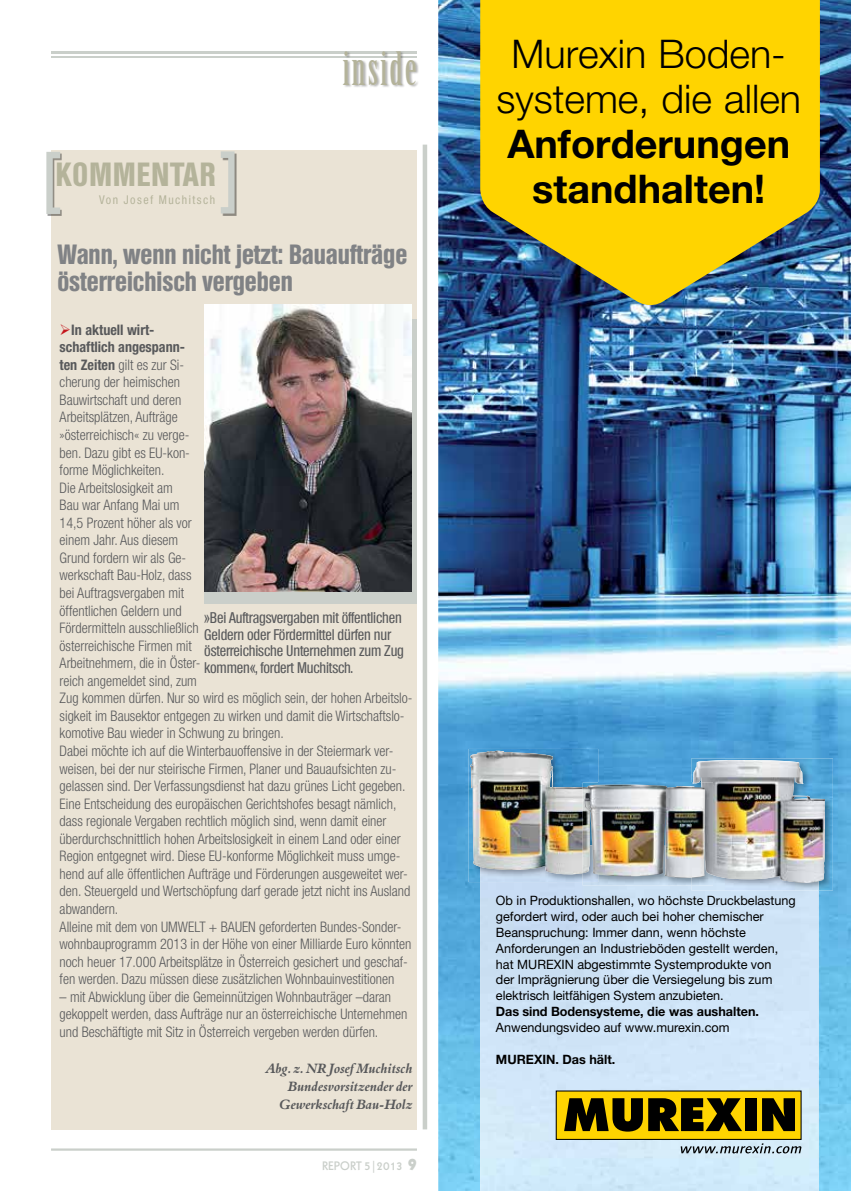
<style>
.page{position:relative;width:851px;height:1191px;background:#fff}
.page>*{position:absolute;margin:0;border:0;box-sizing:border-box;transform-origin:0 0}
.t1{font:70.05px "Geometric 231 BT Bold C";color:#cacfca}
.t2{font:45px "Birch Std";letter-spacing:.05em;color:#b4b39a}
.t3{font:300 39.6px/45.2px "Helvetica Neue LT Std";color:#000;text-align:center}
.t4{font:700 39.6px/45.2px "Helvetica Neue LT Std";color:#000;text-align:center}
.t5{font:700 condensed 32.55px "Olympia";letter-spacing:.04em;color:#b4b39a}
.t6{font:700 condensed 27px/27px "Olympia";color:#808285}
.t7{font:500 condensed 15px/16.5px "Olympia";letter-spacing:-.01em;color:#58595b}
.t8{font:300 condensed 14.55px/17.5px "Helvetica Neue";color:#58595b}
.t9{font:13.95px/18px "Aldine 401 BT Bold Italic A";color:#58595b;text-align:right}
.t10{font:12.9px/15.9px "Helvetica Neue LT Std";color:#000}
.t11{font:700 12.9px "Helvetica Neue LT Std";color:#000}
.t12{font:500 condensed 12px "Olnova";letter-spacing:.13em;color:#b4b39a}
.t13{font:12px "Geometric 231 BT Bold C";color:#cacfca}
.s1{color:#c4161c}
.s2{font-weight:700}
.s3{font-family:"Geometric 231 BT Heavy C";font-size:16.5px}
</style>
<div class="page">
<div style="left:51px;top:150px;width:366px;height:979px;background:#eae3d5"></div>
<div style="left:222px;top:153px;width:14px;height:63px;background:#000;opacity:.4"></div>
<div style="left:48px;top:153px;width:14px;height:63px;background:#000;opacity:.4"></div>
<div style="left:204px;top:319px;width:213px;height:285px;background:#cacfca"></div>
<img style="left:204px;top:304px;width:207px;height:287px">
<hr style="left:51px;top:1148px;width:366px;height:2px;background:#cacfca">
<img style="left:438px;top:0;width:412px;height:1191px">
<img style="left:480px;top:882px;width:338px;height:309px">
<svg style="left:480px;top:0;width:339px;height:309px;background:#dbbe17"></svg>
<div style="left:556px;top:1091px;width:245px;height:48px;background:#ffd400"></div>
<div style="left:555px;top:1090px;width:246px;height:50px;border:1px solid #000"></div>
<svg style="left:564px;top:1098px;width:78px;height:33px"></svg>
<svg style="left:648px;top:1098px;width:94px;height:33px"></svg>
<div style="left:744px;top:1098px;width:12px;height:33px;background:#000"></div>
<svg style="left:762px;top:1098px;width:32px;height:33px"></svg>
<svg style="left:680px;top:1143px;width:121px;height:10px"></svg>
<img style="left:468px;top:749px;width:130px;height:133px">
<img style="left:480px;top:874px;width:102px;height:8px">
<img style="left:470px;top:750px;width:112px;height:124px">
<img style="left:691px;top:758px;width:141px;height:132px">
<img style="left:691px;top:875px;width:127px;height:15px">
<img style="left:725px;top:777px;width:82px;height:22px">
<img style="left:693px;top:761px;width:32px;height:117px">
<img style="left:582px;top:782px;width:110px;height:5px">
<img style="left:582px;top:875px;width:130px;height:10px">
<img style="left:582px;top:873px;width:16px;height:9px">
<img style="left:582px;top:787px;width:2px;height:86px">
<img style="left:692px;top:782px;width:20px;height:93px">
<img style="left:584px;top:784px;width:121px;height:93px">
<hr style="left:51px;top:51px;width:366px;height:3px;background:#cacfca">
<hr style="left:51px;top:56px;width:366px;height:1px;background:#cacfca">
<div style="left:342px;top:51px;width:77px;height:37px;background:#000;opacity:.3"></div>
<div style="left:422px;top:145px;width:5px;height:984px;background:#cacfca"></div>
<h1 class="t1" style="left:215px;top:131px;width:28px">]</h1>
<h1 class="t1" style="left:40px;top:131px;width:28px">[</h1>
<h3 class="t5" style="left:56px;top:156px;width:161px">kommentar</h3>
<p class="t12" style="left:99px;top:193px;width:118px">Von Josef Muchitsch</p>
<h2 class="t2" style="left:343px;top:43px;width:75px">inside</h2>
<h3 class="t6" style="left:57px;top:241px;width:351px">Wann, wenn nicht jetzt: Bauaufträge österreichisch vergeben</h3>
<p class="t8" style="left:60px;top:321px;width:354px"><span class="s1">➢</span><span class="s2">In aktuell wirt-<br>schaftlich angespann-<br>ten Zeiten</span> gilt es zur Si-<br>cherung der heimischen<br>Bauwirtschaft und deren<br>Arbeitsplätzen, Aufträge<br>»österreichisch« zu verge-<br>ben. Dazu gibt es EU-kon-<br>forme Möglichkeiten.<br>Die Arbeitslosigkeit am<br>Bau war Anfang Mai um<br>14,5 Prozent höher als vor<br>einem Jahr. Aus diesem<br>Grund fordern wir als Ge-<br>werkschaft Bau-Holz, dass<br>bei Auftragsvergaben mit<br>öffentlichen Geldern und<br>Fördermitteln ausschließlich<br>österreichische Firmen mit<br>Arbeitnehmern, die in Öster-<br>reich angemeldet sind, zum<br>Zug kommen dürfen. Nur so wird es möglich sein, der hohen Arbeitslo&shy;sigkeit im Bausektor entgegen zu wirken und damit die Wirtschaftslo&shy;komotive Bau wieder in Schwung zu bringen.<br>Dabei möchte ich auf die Winterbauoffensive in der Steiermark ver&shy;weisen, bei der nur steirische Firmen, Planer und Bauaufsichten zu&shy;gelassen sind. Der Verfassungsdienst hat dazu grünes Licht gegeben.<br>Eine Entscheidung des europäischen Gerichtshofes besagt nämlich, dass regionale Vergaben rechtlich möglich sind, wenn damit einer überdurchschnittlich hohen Arbeitslosigkeit in einem Land oder einer Region entgegnet wird. Diese EU-konforme Möglichkeit muss umge&shy;hend auf alle öffentlichen Aufträge und Förderungen ausgeweitet wer&shy;den. Steuergeld und Wertschöpfung darf gerade jetzt nicht ins Ausland abwandern.<br>Alleine mit dem von UMWELT + BAUEN geforderten Bundes-Sonder&shy;wohnbauprogramm 2013 in der Höhe von einer Milliarde Euro könnten noch heuer 17.000 Arbeitsplätze in Österreich gesichert und geschaf&shy;fen werden. Dazu müssen diese zusätzlichen Wohnbauinvestitionen</p>
<p class="t8" style="left:60px;top:987px;width:349px">– mit Abwicklung über die Gemeinnützigen Wohnbauträger –daran gekoppelt werden, dass Aufträge nur an österreichische Unternehmen und Beschäftigte mit Sitz in Österreich vergeben werden dürfen.</p>
<p class="t9" style="left:266px;top:1058px;width:148px">Abg. z. NR Josef Muchitsch<br>Bundesvorsitzender der<br>Gewerkschaft Bau-Holz</p>
<p class="t7" style="left:204px;top:610px;width:201px">»Bei Auftragsvergaben mit öffentlichen Geldern oder Fördermittel dürfen nur österreichische Unternehmen zum Zug kommen«, fordert Muchitsch.</p>
<p class="t13" style="left:322px;top:1157px;width:96px">REPORT 5|2013 <span class="s3">9</span></p>
<h3 class="t3" style="left:496px;top:30px;width:306px">Murexin Boden&shy;systeme, die allen</h3>
<h3 class="t4" style="left:507px;top:120px;width:284px">Anforderungen standhalten!</h3>
<p class="t10" style="left:496px;top:892px;width:301px">Ob in Produktionshallen, wo höchste Druckbelastung gefordert wird, oder auch bei hoher chemischer Beanspruchung: Immer dann, wenn höchste Anforderungen an Industrieböden gestellt werden, hat MUREXIN abgestimmte Systemprodukte von<br>der Imprägnierung über die Versiegelung bis zum elektrisch leitfähigen System anzubieten.</p>
<p class="t11" style="left:496px;top:1003px;width:264px">Das sind Bodensysteme, die was aushalten.</p>
<p class="t10" style="left:496px;top:1019px;width:235px">Anwendungsvideo auf www.murexin.com</p>
<p class="t11" style="left:496px;top:1051px;width:121px">MUREXIN. Das hält.</p>
</div>
